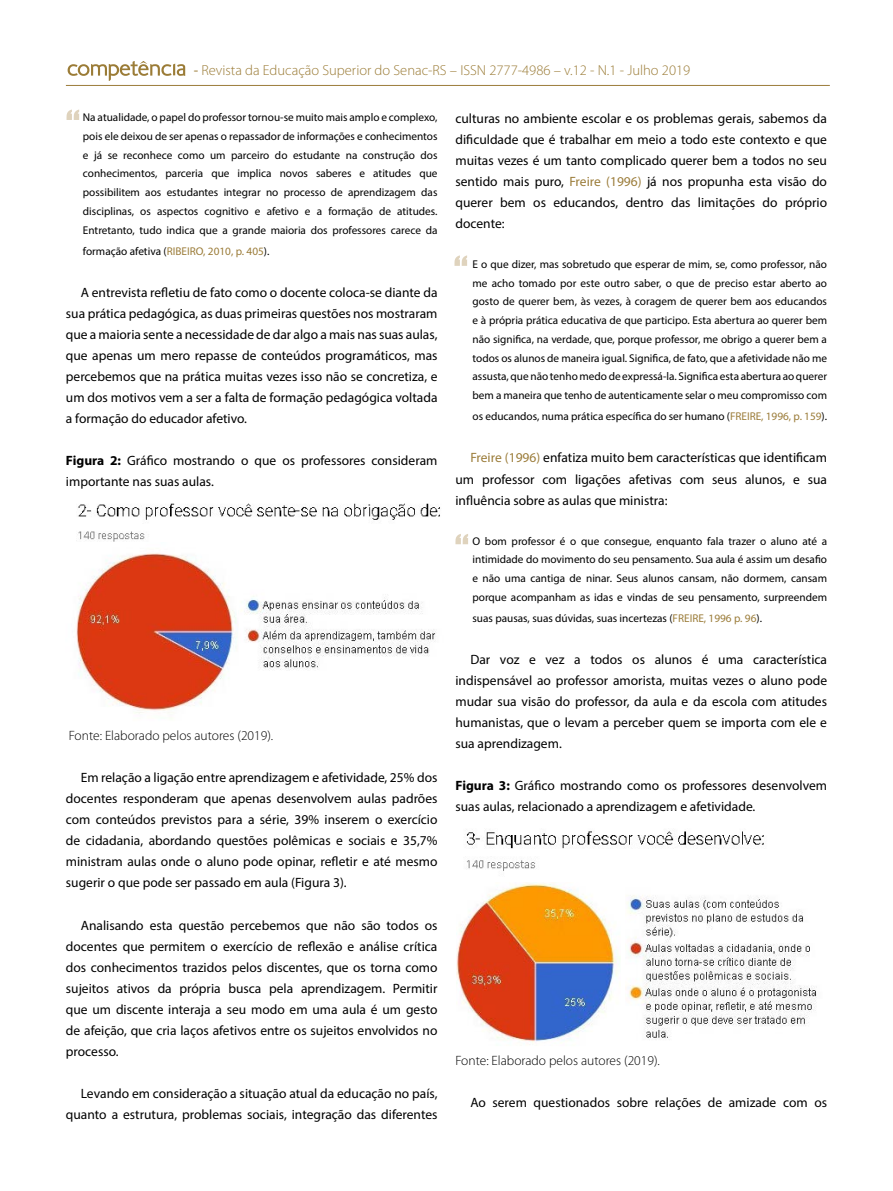
<style>
.page{position:relative;width:893px;height:1191px;background:#fff}
.page>*{position:absolute;margin:0;border:0;box-sizing:border-box;transform-origin:0 0}
.t1{font:300 14.55px "Myriad Pro";color:#9b7c37}
.t2{font:13.5px/21px "Myriad Pro";color:#000;text-align:justify}
.t3{font:300 13.5px "Myriad Pro";color:#000}
.t4{font:11.25px/18.8px "Myriad Pro";color:#000;text-align:justify}
.s1{font-weight:400}
.s2{color:#9b7c39}
.s3{font-weight:700}
</style>
<div class="page">
<img style="left:76px;top:503px;width:364px;height:39px">
<img style="left:76px;top:553px;width:160px;height:161px">
<img style="left:241px;top:596px;width:195px;height:74px">
<img style="left:466px;top:831px;width:298px;height:40px">
<img style="left:456px;top:882px;width:164px;height:161px">
<img style="left:627px;top:895px;width:190px;height:145px">
<svg style="left:454px;top:255px;width:13px;height:11px"></svg>
<svg style="left:67px;top:109px;width:12px;height:11px"></svg>
<svg style="left:455px;top:534px;width:13px;height:10px"></svg>
<svg style="left:68px;top:61px;width:117px;height:20px"></svg>
<hr style="left:66px;top:85px;width:764px;height:1px;background:#9b7c39">
<p class="t1" style="left:194px;top:61px;width:498px"><span class="s1">-</span> Revista da Educação Superior do Senac-RS – ISSN 2777-4986 – v.12 - N.1 - Julho 2019</p>
<p class="t4" style="left:83px;top:108px;width:356px">Na atualidade, o papel do professor tornou-se muito mais amplo e complexo, pois ele deixou de ser apenas o repassador de informações e conhecimentos e já se reconhece como um parceiro do estudante na construção dos conhecimentos, parceria que implica novos saberes e atitudes que possibilitem aos estudantes integrar no processo de aprendizagem das disciplinas, os aspectos cognitivo e afetivo e a formação de atitudes.<br>Entretanto, tudo indica que a grande maioria dos professores carece da</p>
<p class="t4" style="left:83px;top:241px;width:188px">formação afetiva (<span class="s2">RIBEIRO, 2010, p. 405</span>).</p>
<p class="t2" style="left:66px;top:282px;width:373px;text-indent:15px">A entrevista refletiu de fato como o docente coloca-se diante da sua prática pedagógica, as duas primeiras questões nos mostraram que a maioria sente a necessidade de dar algo a mais nas suas aulas, que apenas um mero repasse de conteúdos programáticos, mas percebemos que na prática muitas vezes isso não se concretiza, e um dos motivos vem a ser a falta de formação pedagógica voltada a formação do educador afetivo.</p>
<p class="t2" style="left:66px;top:450px;width:373px"><span class="s3">Figura 2:</span> Gráfico mostrando o que os professores consideram importante nas suas aulas.</p>
<p class="t3" style="left:69px;top:727px;width:206px">Fonte: Elaborado pelos autores (2019).</p>
<p class="t2" style="left:66px;top:767px;width:373px;text-indent:15px">Em relação a ligação entre aprendizagem e afetividade, 25% dos docentes responderam que apenas desenvolvem aulas padrões com conteúdos previstos para a série, 39% inserem o exercício de cidadania, abordando questões polêmicas e sociais e 35,7% ministram aulas onde o aluno pode opinar, refletir e até mesmo sugerir o que pode ser passado em aula (Figura 3).</p>
<p class="t2" style="left:66px;top:914px;width:373px;text-indent:15px">Analisando esta questão percebemos que não são todos os docentes que permitem o exercício de reflexão e análise crítica dos conhecimentos trazidos pelos discentes, que os torna como sujeitos ativos da própria busca pela aprendizagem. Permitir que um discente interaja a seu modo em uma aula é um gesto de afeição, que cria laços afetivos entre os sujeitos envolvidos no processo.</p>
<p class="t2" style="left:66px;top:1082px;width:373px;text-align:right">Levando em consideração a situação atual da educação no país, quanto a estrutura, problemas sociais, integração das diferentes</p>
<p class="t2" style="left:455px;top:108px;width:373px">culturas no ambiente escolar e os problemas gerais, sabemos da dificuldade que é trabalhar em meio a todo este contexto e que muitas vezes é um tanto complicado querer bem a todos no seu sentido mais puro, <span class="s2">Freire (1996)</span> já nos propunha esta visão do querer bem os educandos, dentro das limitações do próprio docente:</p>
<p class="t4" style="left:472px;top:254px;width:356px">E o que dizer, mas sobretudo que esperar de mim, se, como professor, não me acho tomado por este outro saber, o que de preciso estar aberto ao gosto de querer bem, às vezes, à coragem de querer bem aos educandos e à própria prática educativa de que participo. Esta abertura ao querer bem não significa, na verdade, que, porque professor, me obrigo a querer bem a todos os alunos de maneira igual. Significa, de fato, que a afetividade não me assusta, que não tenho medo de expressá-la. Significa esta abertura ao querer bem a maneira que tenho de autenticamente selar o meu compromisso com</p>
<p class="t4" style="left:472px;top:407px;width:356px">os educandos, numa prática específica do ser humano (<span class="s2">FREIRE, 1996, p. 159</span>).</p>
<p class="t2" style="left:455px;top:447px;width:373px;text-indent:15px"><span class="s2">Freire (1996)</span> enfatiza muito bem características que identificam um professor com ligações afetivas com seus alunos, e sua influência sobre as aulas que ministra:</p>
<p class="t4" style="left:472px;top:531px;width:356px">O bom professor é o que consegue, enquanto fala trazer o aluno até a intimidade do movimento do seu pensamento. Sua aula é assim um desafio e não uma cantiga de ninar. Seus alunos cansam, não dormem, cansam porque acompanham as idas e vindas de seu pensamento, surpreendem</p>
<p class="t4" style="left:472px;top:608px;width:291px">suas pausas, suas dúvidas, suas incertezas (<span class="s2">FREIRE, 1996 p. 96</span>).</p>
<p class="t2" style="left:455px;top:649px;width:373px;text-indent:15px">Dar voz e vez a todos os alunos é uma característica indispensável ao professor amorista, muitas vezes o aluno pode mudar sua visão do professor, da aula e da escola com atitudes humanistas, que o levam a perceber quem se importa com ele e sua aprendizagem.</p>
<p class="t2" style="left:455px;top:775px;width:373px"><span class="s3">Figura 3:</span> Gráfico mostrando como os professores desenvolvem suas aulas, relacionado a aprendizagem e afetividade.</p>
<p class="t3" style="left:455px;top:1052px;width:206px">Fonte: Elaborado pelos autores (2019).</p>
<p class="t2" style="left:470px;top:1092px;width:358px">Ao serem questionados sobre relações de amizade com os</p>
</div>
